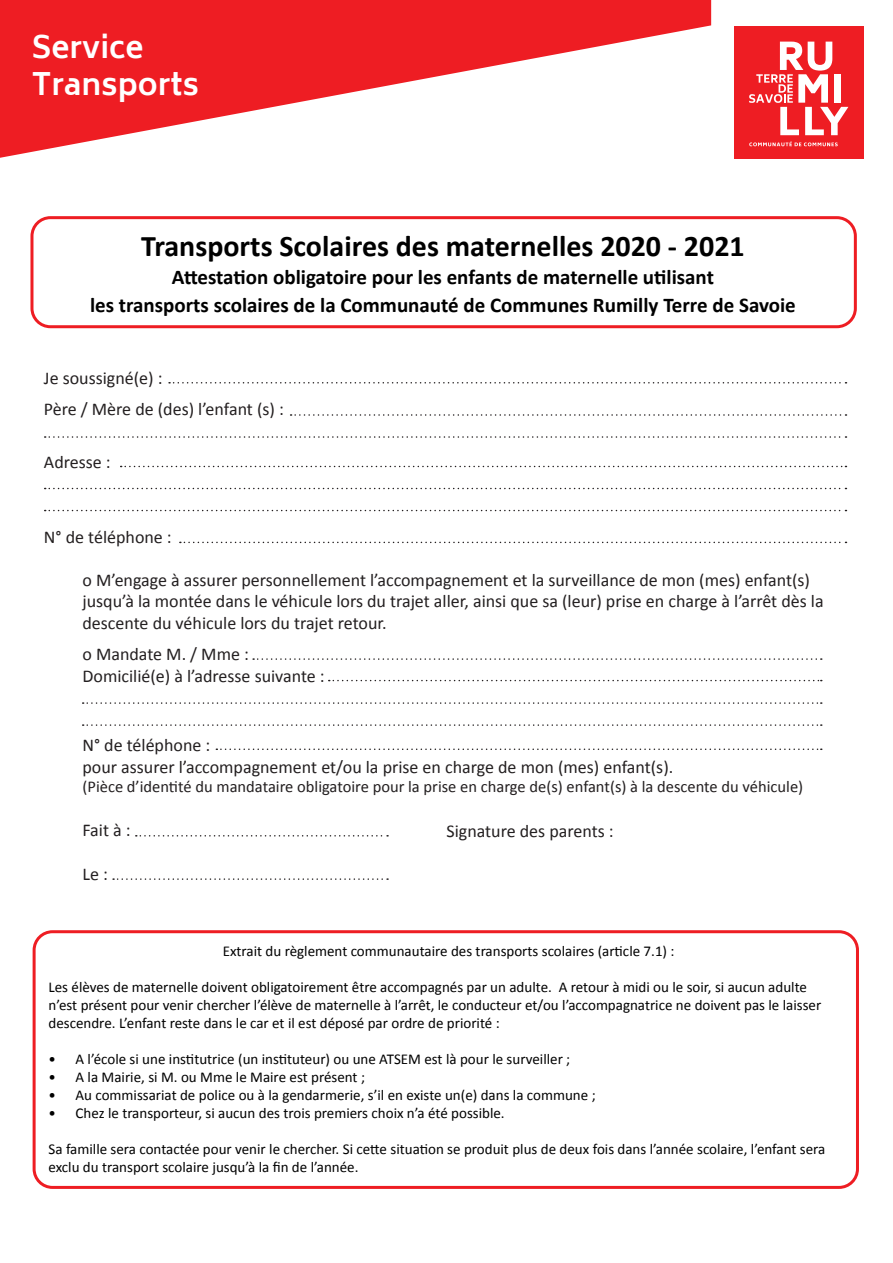
<style>
.page{position:relative;width:893px;height:1263px;background:#fff}
.page>*{position:absolute;margin:0;border:0;box-sizing:border-box;transform-origin:0 0}
.t1{font:700 30px "Calibri";color:#000}
.t2{font:700 30px/36px "Biryani";color:#fff}
.t3{font:700 21px/27.9px "Calibri";color:#000;text-align:center}
.t4{font:18px/21.6px "Calibri";color:#231f20}
.t5{font:16.5px "Calibri";color:#231f20}
.t6{font:15px/18px "Calibri";color:#000}
</style>
<div class="page">
<div style="left:30px;top:216px;width:827px;height:112px;border:3px solid #ee1d23;border-radius:18px"></div>
<div style="left:33px;top:930px;width:826px;height:259px;border:3px solid #ee1d23;border-radius:18px"></div>
<svg style="left:0;top:0;width:711px;height:158px;fill:#ee1d23"></svg>
<div style="left:734px;top:26px;width:130px;height:133px;background:#ee1d23"></div>
<svg style="left:749px;top:42px;width:99px;height:93px"></svg>
<svg style="left:749px;top:141px;width:89px;height:5px"></svg>
<svg style="left:180px;top:542px;width:666px;height:1px"></svg>
<svg style="left:121px;top:466px;width:725px;height:1px"></svg>
<svg style="left:45px;top:488px;width:801px;height:1px"></svg>
<svg style="left:45px;top:510px;width:801px;height:1px"></svg>
<svg style="left:291px;top:414px;width:555px;height:2px"></svg>
<svg style="left:45px;top:436px;width:801px;height:2px"></svg>
<svg style="left:169px;top:382px;width:677px;height:1px"></svg>
<svg style="left:83px;top:702px;width:739px;height:2px"></svg>
<svg style="left:83px;top:724px;width:739px;height:2px"></svg>
<svg style="left:253px;top:658px;width:569px;height:2px"></svg>
<svg style="left:329px;top:680px;width:493px;height:1px"></svg>
<svg style="left:216px;top:748px;width:606px;height:2px"></svg>
<svg style="left:136px;top:835px;width:252px;height:1px"></svg>
<svg style="left:113px;top:878px;width:275px;height:2px"></svg>
<h1 class="t2" style="left:32px;top:30px;width:169px">Service<br>Transports</h1>
<h1 class="t1" style="left:141px;top:227px;width:605px">Transports Scolaires des maternelles 2020 - 2021</h1>
<h2 class="t3" style="left:90px;top:262px;width:707px">Attestation obligatoire pour les enfants de maternelle utilisant<br>les transports scolaires de la Communauté de Communes Rumilly Terre de Savoie</h2>
<p class="t4" style="left:44px;top:361px;width:241px;line-height:31.5px">Je soussigné(e) :<br>Père / Mère de (des) l’enfant (s) :</p>
<p class="t4" style="left:44px;top:451px;width:68px">Adresse :</p>
<p class="t4" style="left:44px;top:525px;width:129px">N° de téléphone :</p>
<p class="t4" style="left:82px;top:568px;width:743px">o M’engage à assurer personnellement l’accompagnement et la surveillance de mon (mes) enfant(s) jusqu’à la montée dans le véhicule lors du trajet aller, ainsi que sa (leur) prise en charge à l’arrêt dès la descente du véhicule lors du trajet retour.</p>
<p class="t4" style="left:82px;top:643px;width:244px">o Mandate M. / Mme :<br>Domicilié(e) à l’adresse suivante :</p>
<p class="t4" style="left:82px;top:733px;width:592px">N° de téléphone :<br>pour assurer l’accompagnement et/ou la prise en charge de mon (mes) enfant(s).</p>
<p class="t5" style="left:82px;top:777px;width:722px">(Pièce d’identité du mandataire obligatoire pour la prise en charge de(s) enfant(s) à la descente du véhicule)</p>
<p class="t4" style="left:82px;top:819px;width:50px">Fait à :</p>
<p class="t4" style="left:82px;top:862px;width:27px">Le :</p>
<p class="t4" style="left:446px;top:819px;width:169px">Signature des parents :</p>
<p class="t6" style="left:223px;top:941px;width:453px">Extrait du règlement communautaire des transports scolaires (article 7.1) :</p>
<p class="t6" style="left:49px;top:977px;width:774px">Les élèves de maternelle doivent obligatoirement être accompagnés par un adulte. A retour à midi ou le soir, si aucun adulte n’est présent pour venir chercher l’élève de maternelle à l’arrêt, le conducteur et/ou l’accompagnatrice ne doivent pas le laisser descendre. L’enfant reste dans le car et il est déposé par ordre de priorité :</p>
<p class="t6" style="left:49px;top:1049px;width:523px">• A l’école si une institutrice (un instituteur) ou une ATSEM est là pour le surveiller ;</p>
<p class="t6" style="left:49px;top:1067px;width:318px">• A la Mairie, si M. ou Mme le Maire est présent ;</p>
<p class="t6" style="left:49px;top:1085px;width:549px">• Au commissariat de police ou à la gendarmerie, s’il en existe un(e) dans la commune ;</p>
<p class="t6" style="left:49px;top:1103px;width:458px">• Chez le transporteur, si aucun des trois premiers choix n’a été possible.</p>
<p class="t6" style="left:49px;top:1139px;width:778px">Sa famille sera contactée pour venir le chercher. Si cette situation se produit plus de deux fois dans l’année scolaire, l’enfant sera exclu du transport scolaire jusqu’à la fin de l’année.</p>
</div>
